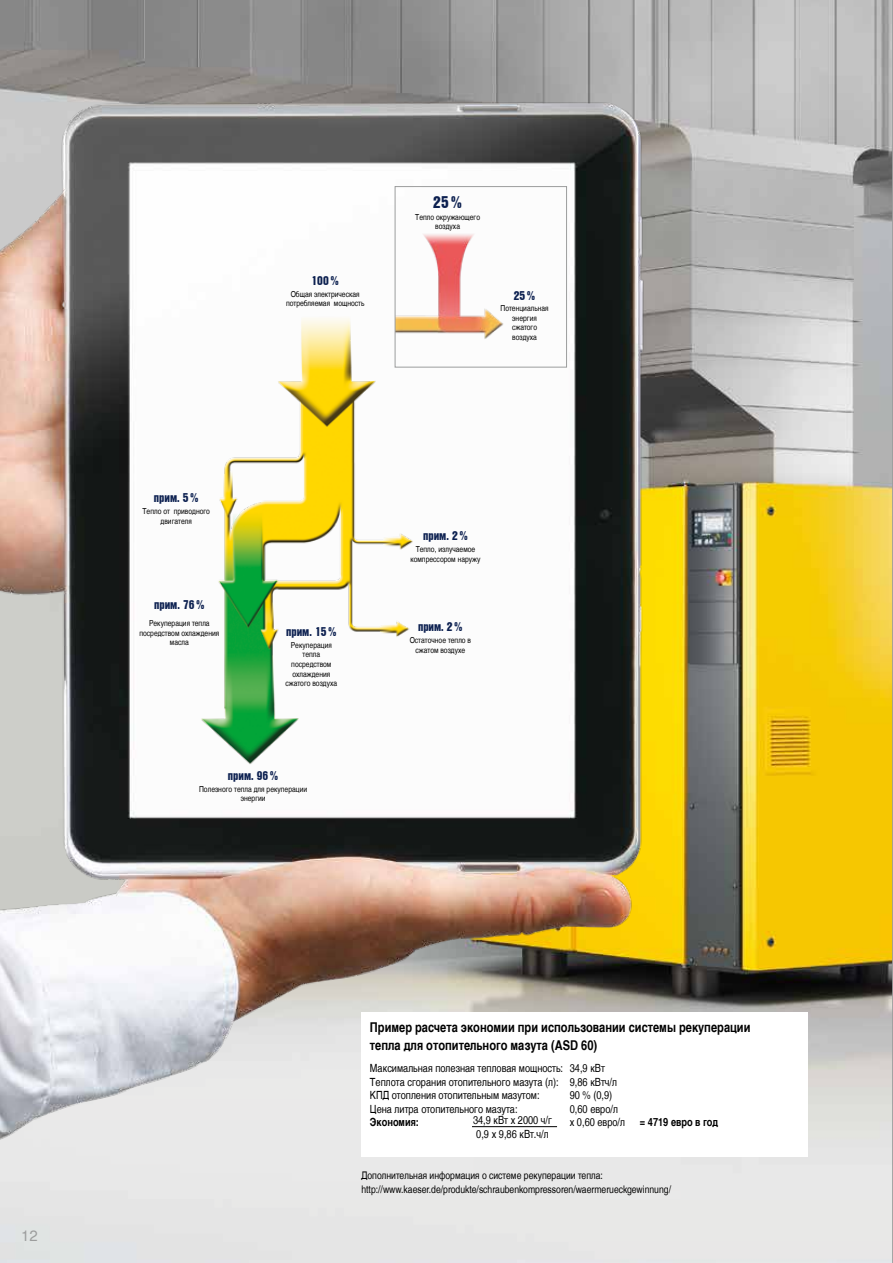
<style>
.page{position:relative;width:893px;height:1263px;background:#fff}
.page>*{position:absolute;margin:0;border:0;box-sizing:border-box;transform-origin:0 0}
.t1{font:16.5px "Nimbus San L Bla Con";color:#0c2050}
.t2{font:15px "Nimbus San L";color:#9c9d9d}
.t3{font:13.5px/18px "Nimbus San L Bol Con";color:#000}
.t4{font:12.3px "Nimbus San L Bla Con";color:#0c2050}
.t5{font:11.25px/13.5px "Nimbus San L Reg Con";color:#000}
.t6{font:11.25px "Nimbus San L Bol Con";color:#000}
.t7{font:10.5px/13.5px "Nimbus San L Reg Con";color:#000}
.t8{font:8.25px/9.6px "Nimbus San L Reg Con";color:#000;text-align:center}
</style>
<div class="page">
<svg style="left:702px;top:0;width:191px;height:1263px;background:#c7ba80"></svg>
<img style="left:0;top:0;width:702px;height:1263px">
<img style="left:132px;top:272px;width:440px;height:543px">
<img style="left:397px;top:207px;width:127px;height:158px">
<div style="left:395px;top:186px;width:172px;height:181px;border:1px solid #9c9d9d"></div>
<div style="left:361px;top:1012px;width:447px;height:145px;background:#fff"></div>
<hr style="left:472px;top:1126px;width:85px;height:1px;background:#000">
<h2 class="t2" style="left:21px;top:1226px;width:18px">12</h2>
<h3 class="t4" style="left:312px;top:271px;width:29px">100 %</h3>
<p class="t8" style="left:286px;top:289px;width:80px">Общая электрическая потребляемая мощность</p>
<h1 class="t1" style="left:433px;top:190px;width:30px">25 %</h1>
<p class="t8" style="left:415px;top:212px;width:67px">Тепло окружающего воздуха</p>
<h3 class="t4" style="left:514px;top:286px;width:23px">25 %</h3>
<p class="t8" style="left:500px;top:303px;width:50px">Потенциальная энергия сжатого воздуха</p>
<h3 class="t4" style="left:154px;top:489px;width:46px">прим. 5 %</h3>
<p class="t8" style="left:142px;top:506px;width:69px">Тепло от приводного двигателя</p>
<h3 class="t4" style="left:154px;top:595px;width:52px">прим. 76 %</h3>
<p class="t8" style="left:139px;top:618px;width:82px">Рекуперация тепла посредством охлаждения масла</p>
<h3 class="t4" style="left:286px;top:623px;width:52px">прим. 15 %</h3>
<p class="t8" style="left:285px;top:640px;width:53px">Рекуперация тепла посредством охлаждения сжатого воздуха</p>
<h3 class="t4" style="left:228px;top:766px;width:52px">прим. 96 %</h3>
<p class="t8" style="left:199px;top:784px;width:110px">Полезного тепла для рекуперации энерг ии</p>
<h3 class="t4" style="left:423px;top:527px;width:46px">прим. 2 %</h3>
<p class="t8" style="left:410px;top:544px;width:72px">Тепло, излучаемое компрессором наружу</p>
<h3 class="t4" style="left:418px;top:618px;width:46px">прим. 2 %</h3>
<p class="t8" style="left:410px;top:635px;width:63px">Остаточное тепло в сжатом воздухе</p>
<h3 class="t3" style="left:370px;top:1019px;width:382px">Пример расчета экономии при использовании системы рекуперации тепла для отопительного мазута (ASD 60)</h3>
<h3 class="t5" style="left:370px;top:1061px;width:249px">Максимальная полезная тепловая мощность: 34,9 кВт<br>Теплота сгорания отопительного мазута (л): 9,86 кВтч/л<br>КПД отопления отопительным мазутом:</h3>
<h3 class="t5" style="left:570px;top:1088px;width:44px">90 % (0,9)</h3>
<h3 class="t5" style="left:370px;top:1102px;width:149px">Цена литра отопительного мазута:</h3>
<h3 class="t5" style="left:570px;top:1102px;width:50px">0,60 евро/л</h3>
<h3 class="t6" style="left:370px;top:1115px;width:50px">Экономия:</h3>
<h3 class="t5" style="left:473px;top:1113px;width:80px">34,9 кВт x 2000 ч/г</h3>
<h3 class="t5" style="left:570px;top:1115px;width:57px">x 0,60 евро/л</h3>
<h3 class="t6" style="left:640px;top:1115px;width:80px">= 4719 евро в год</h3>
<h3 class="t5" style="left:476px;top:1127px;width:74px">0,9 x 9,86 кВт.ч/л</h3>
<p class="t7" style="left:361px;top:1169px;width:311px">Дополнительная информация о системе рекуперации тепла: http://www.kaeser.de/produkte/schraubenkompressoren/waermerueckgewinnung/</p>
</div>
